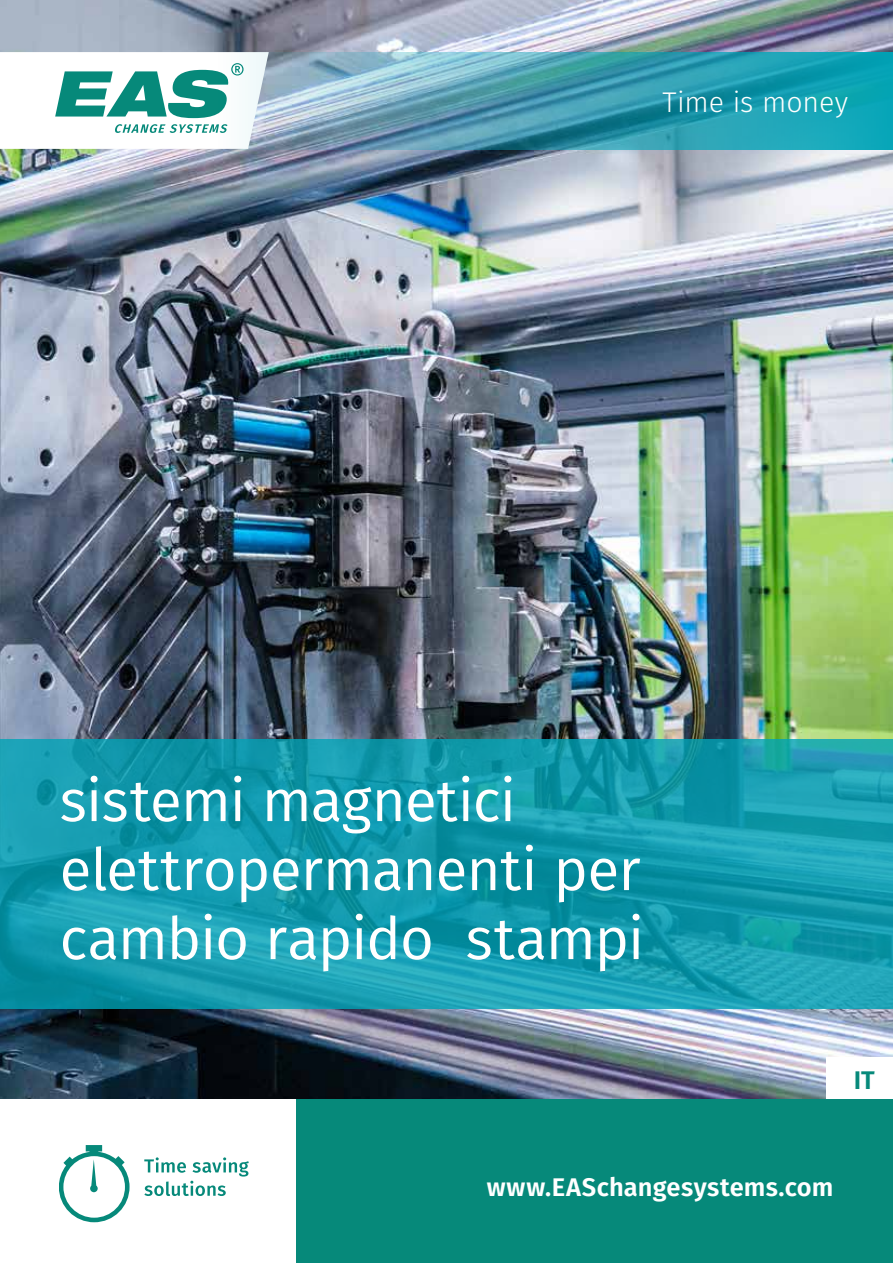
<style>
.page{position:relative;width:893px;height:1263px;background:#fff}
.page>*{position:absolute;margin:0;border:0;box-sizing:border-box;transform-origin:0 0}
.t1{font:58.65px/69px "Fira Sans";letter-spacing:-.02em;color:#fff}
.t2{font:300 28.5px "Fira Sans";color:#fff}
.t3{font:600 25.5px "Fira Sans";letter-spacing:.01em;color:#fff}
.t4{font:600 25.5px "Fira Sans";color:#06897a}
</style>
<div class="page">
<img style="left:0;top:0;width:893px;height:1099px">
<div style="left:826px;top:1057px;width:67px;height:63px;background:#fff"></div>
<svg style="left:0;top:52px;width:212px;height:97px"></svg>
<img style="left:212px;top:52px;width:681px;height:97px">
<div style="left:297px;top:1099px;width:596px;height:164px;background:#06897a"></div>
<svg style="left:144px;top:1157px;width:104px;height:39px"></svg>
<svg style="left:60px;top:1145px;width:70px;height:77px"></svg>
<svg style="left:0;top:739px;width:893px;height:269px;background:#149aad"></svg>
<p class="t2" style="left:663px;top:82px;width:187px">Time is money</p>
<p class="t1" style="left:60px;top:770px;width:586px">sistemi magnetici elettropermanenti per cambio rapido stampi</p>
<p class="t4" style="left:854px;top:1062px;width:22px">IT</p>
<p class="t3" style="left:487px;top:1169px;width:348px">www.EASchangesystems.com</p>
</div>
